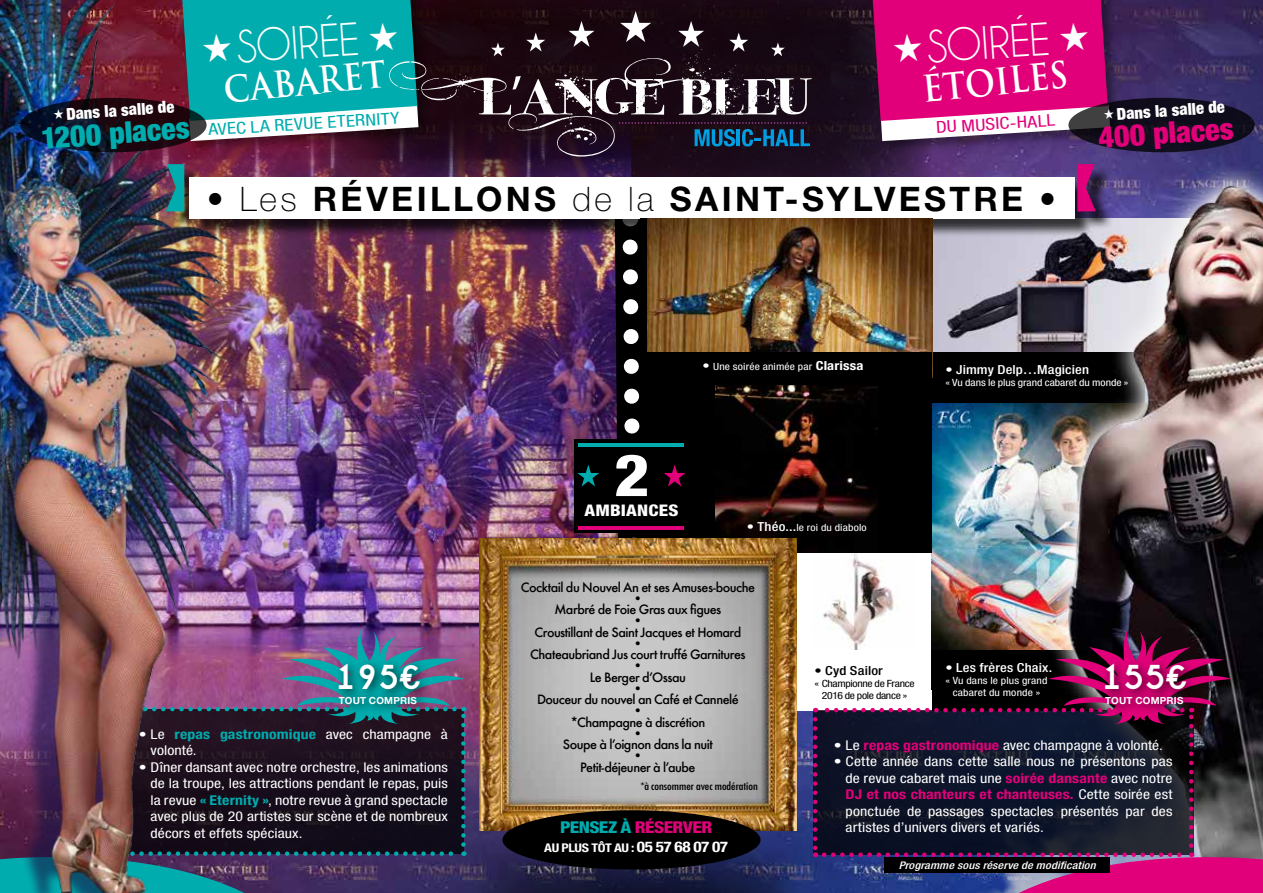
<style>
.page{position:relative;width:1263px;height:893px;background:#fff}
.page>*{position:absolute;margin:0;border:0;box-sizing:border-box;transform-origin:0 0}
.t1{font:800 condensed 58.2px "Helvetica Neue LT";color:#fff;scale:1.17 1}
.t2{font:47.25px "Champagne&Limousines";color:#fff;scale:.95 1}
.t3{font:700 35.85px "Trajan Pro";color:#fff;scale:.9 1}
.t4{font:700 35.25px "Champagne&Limousines Thick";letter-spacing:.05em;color:#fff}
.t5{font:700 33.75px "Helvetica Neue LT";letter-spacing:.1em;color:#000}
.t6{font:900 condensed 30px "Helvetica Neue LT";color:#00acae}
.t7{font:900 condensed 30px "Helvetica Neue LT";color:#e2007a}
.t8{font:900 condensed 16.5px "Helvetica Neue LT";color:#fff}
.t9{font:condensed 16.5px "Helvetica Neue LT";color:#00acae;scale:1.17 1}
.t10{font:condensed 16.5px "Helvetica Neue LT";color:#e2007a;scale:1.17 1}
.t11{font:800 condensed 16.35px "Helvetica Neue LT";letter-spacing:-.035em;color:#e2007a;scale:1.17 1}
.t12{font:800 condensed 16.05px "Helvetica Neue LT";letter-spacing:.01em;color:#fff;scale:1.17 1}
.t13{font:condensed 13.5px/16.5px "Helvetica Neue LT";letter-spacing:.005em;color:#fff;text-align:justify;scale:1.17 1}
.t14{font:500 12.6px/11.2px "Futura";letter-spacing:-.04em;color:#000;text-align:center}
.t15{font:500 condensed 12.45px "Helvetica Neue LT";letter-spacing:.01em;color:#fff;scale:1.17 1}
.t16{font:500 condensed 12.45px "Helvetica Neue LT";letter-spacing:.01em;color:#000;scale:1.17 1}
.t17{font:700 condensed 12px "Helvetica Neue LT";letter-spacing:-.025em;color:#fff;scale:1.17 1}
.t18{font:italic 500 condensed 10.5px "Helvetica Neue LT";letter-spacing:.015em;color:#fff;scale:1.17 1}
.t19{font:condensed 10.5px "Futura Std";color:#000;scale:1.17 1}
.t20{font:condensed 10.05px/12px "Helvetica Neue LT";letter-spacing:.01em;color:#fff;text-align:center;scale:1.17 1}
.t21{font:condensed 10.05px/12px "Helvetica Neue LT";letter-spacing:-.025em;color:#000;text-align:center;scale:1.17 1}
.t22{font:700 9.75px "Helvetica Neue LT";letter-spacing:.02em;color:#fff}
.s1{font-weight:100}
.s2{font-weight:500;font-size:12.45px}
.s3{font-weight:700;font-size:12.45px}
.s4{font-weight:700;color:#00acae}
.s5{color:#00acae}
.s6{font-size:14.7px}
.s7{font-weight:700;color:#e2007a}
</style>
<div class="page">
<svg style="left:470px;top:844px;width:116px;height:49px;background:#2a254c"></svg>
<img style="left:586px;top:0;width:677px;height:893px">
<img style="left:387px;top:157px;width:244px;height:660px">
<img style="left:0;top:0;width:387px;height:629px">
<div style="left:870px;top:0;width:254px;height:155px;background:#000;opacity:.4"></div>
<svg style="left:873px;top:0;width:237px;height:141px;background:#d82186"></svg>
<svg style="left:182px;top:0;width:630px;height:157px;background:#2f4f58"></svg>
<div style="left:169px;top:166px;width:945px;height:72px;background:#000;opacity:.75"></div>
<div style="left:189px;top:177px;width:885px;height:42px;background:#fff"></div>
<svg style="left:1077px;top:164px;width:19px;height:48px"></svg>
<svg style="left:166px;top:164px;width:18px;height:48px"></svg>
<img style="left:685px;top:219px;width:247px;height:133px">
<div style="left:646px;top:385px;width:286px;height:168px;background:#000"></div>
<img style="left:715px;top:385px;width:163px;height:168px">
<svg style="left:1068px;top:98px;width:187px;height:54px;background:#15121f"></svg>
<div style="left:574px;top:439px;width:114px;height:94px;background:#000"></div>
<img style="left:577px;top:218px;width:108px;height:320px">
<svg style="left:20px;top:98px;width:187px;height:54px;background:#150d19"></svg>
<div style="left:642px;top:352px;width:290px;height:33px;background:#000"></div>
<img style="left:479px;top:538px;width:317px;height:292px">
<div style="left:502px;top:810px;width:258px;height:59px;background:#000;border-radius:50%"></div>
<svg style="left:813px;top:629px;width:450px;height:264px;background:#3f2e46"></svg>
<div style="left:1100px;top:659px;width:97px;height:56px;background:#000;opacity:.75"></div>
<img style="left:0;top:629px;width:466px;height:264px">
<div style="left:333px;top:659px;width:98px;height:56px;background:#000;opacity:.75"></div>
<p class="t8" style="left:53px;top:105px;width:123px;rotate:-4deg">★ Dans la salle de</p>
<h3 class="t6" style="left:40px;top:120px;width:150px;rotate:-4deg">1200 places</h3>
<h2 class="t2" style="left:201px;top:23px;width:209px;rotate:-4deg">★SOIRÉE ★</h2>
<h3 class="t3" style="left:221px;top:68px;width:182px;rotate:-6deg">CABARET</h3>
<p class="t9" style="left:208px;top:119px;width:165px;rotate:-3deg">AVEC LA REVUE ETERNITY</p>
<h2 class="t2" style="left:891px;top:23px;width:209px;rotate:-4deg">★SOIRÉE ★</h2>
<h3 class="t3" style="left:920px;top:67px;width:164px;rotate:-6deg">ÉTOILES</h3>
<p class="t10" style="left:935px;top:117px;width:103px;rotate:-3deg">DU MUSIC-HALL</p>
<p class="t8" style="left:1103px;top:105px;width:123px;rotate:-4deg">★ Dans la salle de</p>
<h3 class="t7" style="left:1097px;top:119px;width:137px;rotate:-4deg">400 places</h3>
<h3 class="t5" style="left:207px;top:178px;width:851px"><span class="s1">• Les</span> RÉVEILLONS <span class="s1">de la</span> SAINT-SYLVESTRE •</h3>
<p class="t20" style="left:702px;top:361px;width:139px"><span class="s2">•</span> Une soirée animée par <span class="s3">Clarissa</span></p>
<h1 class="t1" style="left:614px;top:439px;width:32px">2</h1>
<p class="t12" style="left:585px;top:500px;width:82px">AMBIANCES</p>
<p class="t20" style="left:747px;top:522px;width:104px"><span class="s2">• Théo...</span>le roi du diabolo</p>
<p class="t15" style="left:945px;top:362px;width:124px">• Jimmy Delp…Magicien</p>
<p class="t20" style="left:945px;top:376px;width:158px">« Vu dans le plus grand cabaret du monde »</p>
<h3 class="t4" style="left:336px;top:656px;width:86px">195€</h3>
<p class="t22" style="left:339px;top:694px;width:68px">TOUT COMPRIS</p>
<p class="t13" style="left:151px;top:726px;width:256px;text-indent:-12px">• Le <span class="s4">repas gastronomique</span> avec champagne à volonté.</p>
<p class="t13" style="left:151px;top:759px;width:256px;text-indent:-12px">• Dîner dansant avec notre orchestre, les animations de la troupe, les attractions pendant le repas, puis la revue <span class="s4">« Eternity »</span>, notre revue à grand spectacle avec plus de 20 artistes sur scène et de nombreux décors et effets spéciaux.</p>
<p class="t14" style="left:521px;top:581px;width:236px">Cocktail du Nouvel An et ses Amuses-bouche •<br>Marbré de Foie Gras aux figues<br>•<br>Croustillant de Saint Jacques et Homard<br>•<br>Chateaubriand Jus court truffé Garnitures<br>•<br>Le Berger d’Ossau<br>•<br>Douceur du nouvel an Café et Cannelé<br>•<br>*Champagne à discrétion<br>•<br>Soupe à l’oignon dans la nuit<br>•<br>Petit-déjeuner à l’aube</p>
<p class="t19" style="left:640px;top:780px;width:102px">*à consommer avec modération</p>
<p class="t11" style="left:560px;top:817px;width:132px"><span class="s5">PENSEZ À</span> RÉSERVER</p>
<p class="t17" style="left:544px;top:840px;width:159px">AU PLUS TÔT AU : <span class="s6">05 57 68 07 07</span></p>
<p class="t16" style="left:814px;top:663px;width:60px">• Cyd Sailor</p>
<p class="t21" style="left:814px;top:678px;width:87px">« Championne de France<br>2016 de pole dance »</p>
<p class="t15" style="left:945px;top:661px;width:93px">• Les frères Chaix.</p>
<p class="t20" style="left:945px;top:675px;width:89px">« Vu dans le plus grand cabaret du monde »</p>
<h3 class="t4" style="left:1102px;top:656px;width:86px">155€</h3>
<p class="t22" style="left:1105px;top:694px;width:68px">TOUT COMPRIS</p>
<p class="t13" style="left:834px;top:737px;width:283px">• Le <span class="s7">repas gastronomique</span> avec champagne à volonté.</p>
<p class="t13" style="left:845px;top:753px;width:281px;text-indent:-12px">• Cette année dans cette salle nous ne présentons pas de revue cabaret mais une <span class="s7">soirée dansante</span> avec notre <span class="s7">DJ et nos chanteurs et chanteuses.</span> Cette soirée est ponctuée de passages spectacles présentés par des artistes d’univers divers et variés.</p>
<p class="t18" style="left:899px;top:859px;width:170px">Programme sous réserve de modification</p>
</div>
